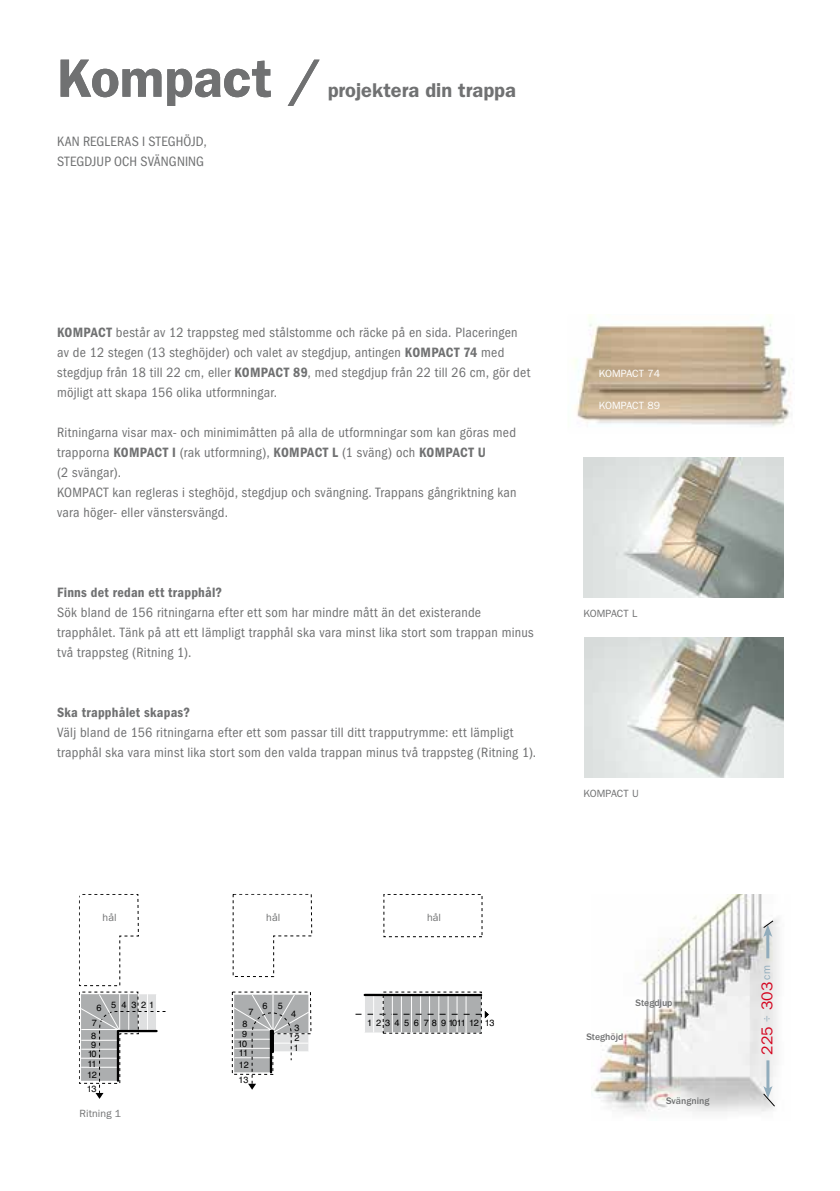
<style>
.page{position:relative;width:840px;height:1191px;background:#fff}
.page>*{position:absolute;margin:0;border:0;box-sizing:border-box;transform-origin:0 0}
.t1{font:600 54px "ITC Franklin Gothic Std";color:#707172}
.t2{font:600 20px "ITC Franklin Gothic Std";color:#707172}
.t3{font:15.8px "ITC Franklin Gothic Std";color:#d4021d}
.t4{font:condensed 14px/20px "ITC Franklin Gothic Std";letter-spacing:.015em;color:#707172}
.t5{font:14px "ITC Franklin Gothic Std Dm Cd";letter-spacing:.02em;color:#707172}
.t6{font:10.4px "ITC Franklin Gothic Std";letter-spacing:.01em;color:#707172}
.t7{font:10.4px "ITC Franklin Gothic Std";letter-spacing:.01em;color:#fff}
.t8{font:500 9.8px "ITC Franklin Gothic Std";color:#707172}
.t9{font:9px/9.2px "Helvetica";letter-spacing:.12em;color:#000}
.t10{font:9px "Helvetica";letter-spacing:.36em;color:#000}
.s1{font-family:"ITC Franklin Gothic Std Dm Cd";font-stretch:normal}
</style>
<div class="page">
<img style="left:584px;top:637px;width:198px;height:140px">
<img style="left:583px;top:457px;width:199px;height:140px">
<img style="left:573px;top:314px;width:218px;height:113px">
<svg style="left:232px;top:894px;width:80px;height:83px"></svg>
<svg style="left:231px;top:991px;width:80px;height:98px"></svg>
<svg style="left:79px;top:894px;width:87px;height:205px"></svg>
<img style="left:591px;top:894px;width:188px;height:218px">
<hr style="left:766px;top:1060px;width:3px;height:31px;background:#91acbc">
<hr style="left:765px;top:932px;width:3px;height:26px;background:#91acbc">
<svg style="left:762px;top:920px;width:11px;height:17px"></svg>
<svg style="left:762px;top:1085px;width:12px;height:21px"></svg>
<svg style="left:355px;top:992px;width:133px;height:41px"></svg>
<h1 class="t1" style="left:57px;top:46px;width:265px">Kompact /</h1>
<h2 class="t2" style="left:327px;top:78px;width:190px">projektera din trappa</h2>
<p class="t4" style="left:57px;top:131px;width:151px">KAN REGLERAS I STEGHÖJD,<br>STEGDJUP OCH SVÄNGNING</p>
<p class="t4" style="left:57px;top:322px;width:474px"><span class="s1">KOMPACT</span> består av 12 trappsteg med stålstomme och räcke på en sida. Placeringen av de 12 stegen (13 steghöjder) och valet av stegdjup, antingen <span class="s1">KOMPACT 74</span> med stegdjup från 18 till 22 cm, eller <span class="s1">KOMPACT 89</span>, med stegdjup från 22 till 26 cm, gör det möjligt att skapa 156 olika utformningar.</p>
<p class="t4" style="left:57px;top:422px;width:460px">Ritningarna visar max- och minimimåtten på alla de utformningar som kan göras med trapporna <span class="s1">KOMPACT I</span> (rak utformning), <span class="s1">KOMPACT L</span> (1 sväng) och <span class="s1">KOMPACT U<br></span>(2 svängar).<br>KOMPACT kan regleras i steghöjd, stegdjup och svängning. Trappans gångriktning kan vara höger- eller vänstersvängd.</p>
<p class="t5" style="left:57px;top:584px;width:167px">Finns det redan ett trapphål?</p>
<p class="t4" style="left:57px;top:602px;width:478px">Sök bland de 156 ritningarna efter ett som har mindre mått än det existerande trapphålet. Tänk på att ett lämpligt trapphål ska vara minst lika stort som trappan minus två trappsteg (Ritning 1).</p>
<p class="t5" style="left:57px;top:704px;width:134px">Ska trapphålet skapas?</p>
<p class="t4" style="left:57px;top:722px;width:480px">Välj bland de 156 ritningarna efter ett som passar till ditt trapputrymme: ett lämpligt trapphål ska vara minst lika stort som den valda trappan minus två trappsteg (Ritning 1).</p>
<p class="t6" style="left:103px;top:912px;width:16px">hål</p>
<p class="t6" style="left:266px;top:912px;width:16px">hål</p>
<p class="t6" style="left:427px;top:912px;width:16px">hål</p>
<p class="t9" style="left:96px;top:1000px;width:59px">6 54321</p>
<p class="t9" style="left:92px;top:1018px;width:7px">7</p>
<p class="t9" style="left:91px;top:1031px;width:7px">8</p>
<p class="t9" style="left:88px;top:1040px;width:10px;line-height:8.4px;text-align:center">9<br>10</p>
<p class="t9" style="left:87px;top:1057px;width:11px;line-height:11.8px">11<br>12</p>
<p class="t9" style="left:87px;top:1083px;width:11px">13</p>
<p class="t9" style="left:248px;top:1006px;width:7px">7</p>
<p class="t9" style="left:242px;top:1019px;width:7px">8</p>
<p class="t9" style="left:238px;top:1038px;width:12px">10<br>11</p>
<p class="t9" style="left:238px;top:1057px;width:12px;line-height:15px">12<br>13</p>
<p class="t9" style="left:242px;top:1029px;width:7px">9</p>
<p class="t9" style="left:262px;top:1001px;width:22px">6 5</p>
<p class="t9" style="left:291px;top:1009px;width:7px">4</p>
<p class="t9" style="left:294px;top:1033px;width:7px">2</p>
<p class="t9" style="left:294px;top:1022px;width:7px">3</p>
<p class="t9" style="left:294px;top:1042px;width:7px">1</p>
<p class="t10" style="left:367px;top:1015px;width:113px">123456 789101112</p>
<p class="t9" style="left:484px;top:1017px;width:11px">13</p>
<p class="t6" style="left:79px;top:1107px;width:43px">Ritning 1</p>
<p class="t7" style="left:598px;top:367px;width:63px">KOMPACT 74</p>
<p class="t7" style="left:598px;top:399px;width:63px">KOMPACT 89</p>
<p class="t6" style="left:583px;top:607px;width:55px">KOMPACT L</p>
<p class="t6" style="left:583px;top:787px;width:57px">KOMPACT U</p>
<p class="t8" style="left:586px;top:1031px;width:38px">Steghöjd</p>
<p class="t8" style="left:635px;top:997px;width:39px">Stegdjup</p>
<p class="t8" style="left:665px;top:1095px;width:45px">Svängning</p>
<p class="t3" style="left:757px;top:1055px;width:91px;rotate:-90deg">225 <sup>÷</sup> 303 <sup>cm</sup></p>
</div>
